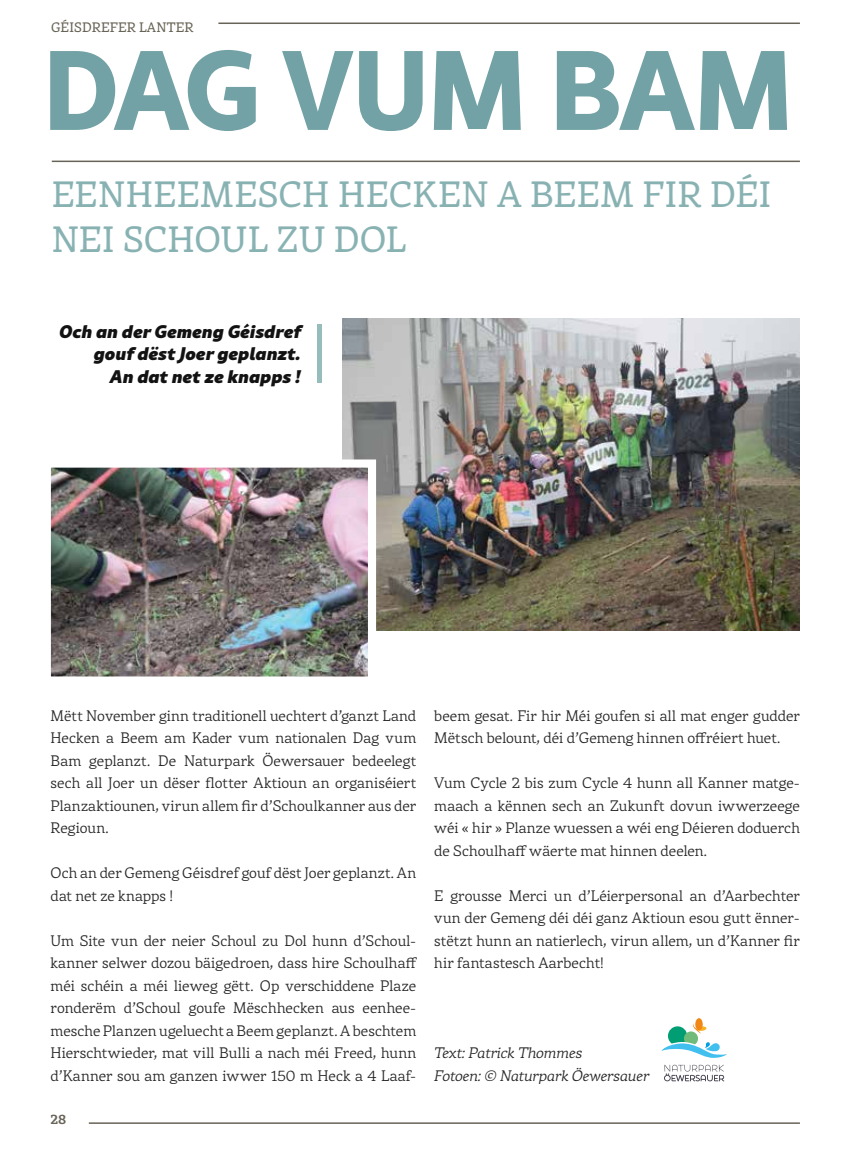
<style>
.page{position:relative;width:851px;height:1149px;background:#fff}
.page>*{position:absolute;margin:0;border:0;box-sizing:border-box;transform-origin:0 0}
.t1{font:800 111px "Rival Sans";letter-spacing:-.035em;color:#72a2a5}
.t2{font:36px/45px "Rival";letter-spacing:.01em;color:#73a4a5}
.t3{font:italic 900 18px/22.5px "Rival Sans";color:#000;text-align:right}
.t4{font:300 15px/22.5px "Rival";letter-spacing:.005em;color:#000;text-align:justify}
.t5{font:italic 300 15px/22.5px "Rival";color:#000}
.t6{font:13.5px "Rival";letter-spacing:.01em;color:#686457}
.t7{font:700 13.5px "Rival";color:#686357}
</style>
<div class="page">
<hr style="left:89px;top:1121px;width:710px;height:2px;background:#686357">
<hr style="left:218px;top:22px;width:581px;height:2px;background:#686357">
<hr style="left:52px;top:160px;width:747px;height:2px;background:#686357">
<img style="left:342px;top:318px;width:457px;height:312px">
<svg style="left:664px;top:1064px;width:60px;height:16px"></svg>
<svg style="left:695px;top:1017px;width:7px;height:13px"></svg>
<svg style="left:661px;top:1023px;width:65px;height:34px"></svg>
<hr style="left:318px;top:324px;width:4px;height:58px;background:#96bcbb">
<img style="left:52px;top:468px;width:315px;height:207px">
<div style="left:43px;top:459px;width:333px;height:225px;border:8px solid #fff"></div>
<p class="t6" style="left:51px;top:17px;width:144px">GÉISDREFER LANTER</p>
<h1 class="t1" style="left:42px;top:1px;width:753px">DAG VUM BAM</h1>
<h2 class="t2" style="left:51px;top:170px;width:721px">EENHEEMESCH HECKEN A BEEM FIR DÉI<br>NEI SCHOUL ZU DOL</h2>
<p class="t3" style="left:59px;top:318px;width:243px">Och an der Gemeng Géisdref gouf dëst Joer geplanzt.<br>An dat net ze knapps !</p>
<p class="t4" style="left:51px;top:703px;width:367px">Mëtt November ginn traditionell uechtert d’ganzt Land Hecken a Beem am Kader vum nationalen Dag vum Bam geplanzt. De Naturpark Öewersauer bedeelegt sech all Joer un dëser flotter Aktioun an organiséiert Planzaktiounen, virun allem fir d’Schoulkanner aus der Regioun.</p>
<p class="t4" style="left:51px;top:861px;width:367px">Och an der Gemeng Géisdref gouf dëst Joer geplanzt. An dat net ze knapps !</p>
<p class="t4" style="left:51px;top:928px;width:368px">Um Site vun der neier Schoul zu Dol hunn d’Schoul&shy;kanner selwer dozou bäigedroen, dass hire Schoulhaff méi schéin a méi lieweg gëtt. Op verschiddene Plaze ronderëm d’Schoul goufe Mëschhecken aus eenhee&shy;mesche Planzen ugeluecht a Beem geplanzt. A beschtem Hierschtwieder, mat vill Bulli a nach méi Freed, hunn d’Kanner sou am ganzen iwwer 150 m Heck a 4 Laaf-</p>
<p class="t7" style="left:51px;top:1108px;width:17px">28</p>
<p class="t4" style="left:434px;top:703px;width:367px">beem gesat. Fir hir Méi goufen si all mat enger gudder<br>Mëtsch belount, déi d’Gemeng hinnen offréiert huet.</p>
<p class="t4" style="left:434px;top:771px;width:367px">Vum Cycle 2 bis zum Cycle 4 hunn all Kanner matge&shy;maach a kënnen sech an Zukunft dovun iwwerzeege wéi « hir » Planze wuessen a wéi eng Déieren doduerch de Schoulhaff wäerte mat hinnen deelen.</p>
<p class="t4" style="left:434px;top:883px;width:367px">E grousse Merci un d’Léierpersonal an d’Aarbechter vun der Gemeng déi déi ganz Aktioun esou gutt ënner&shy;stëtzt hunn an natierlech, virun allem, un d’Kanner fir hir fantastesch Aarbecht!</p>
<p class="t5" style="left:434px;top:1041px;width:216px">Text: Patrick Thommes<br>Fotoen: © Naturpark Öewersauer</p>
</div>
